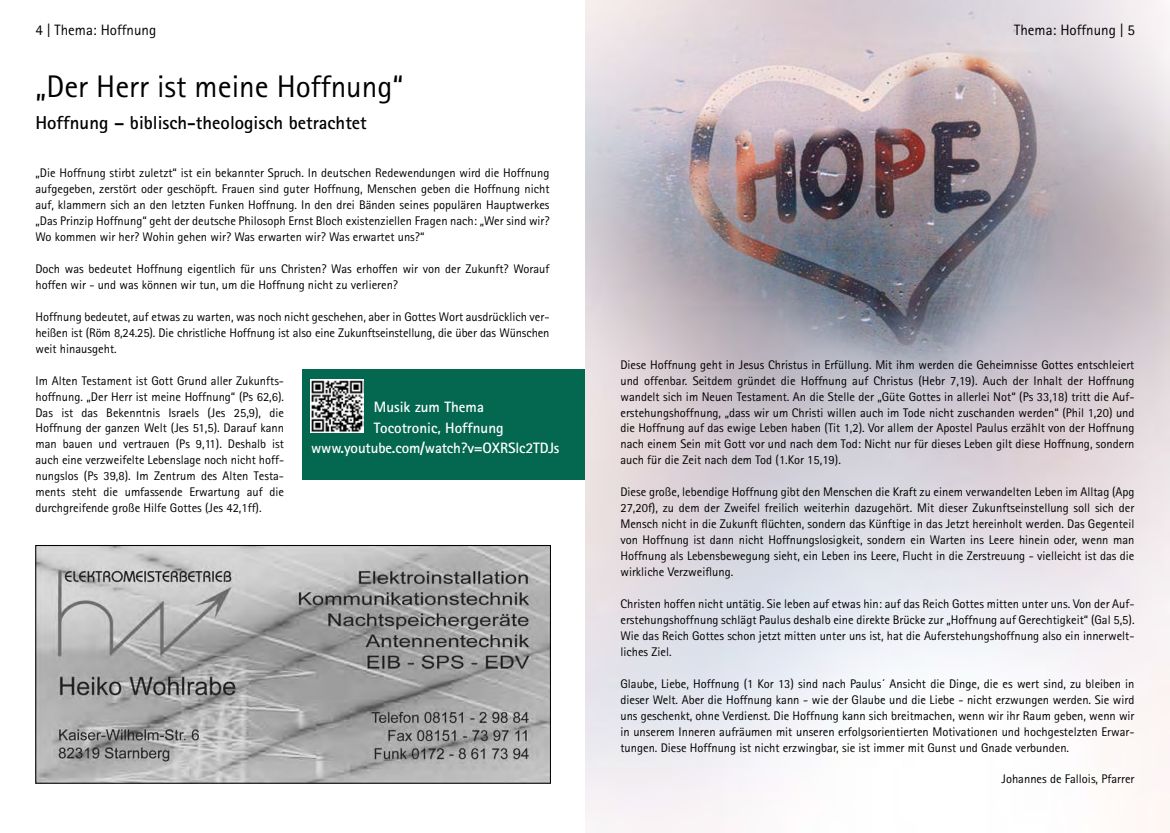
<style>
.page{position:relative;width:1170px;height:833px;background:#fff}
.page>*{position:absolute;margin:0;border:0;box-sizing:border-box;transform-origin:0 0}
.t1{font:31.25px "Rotis Sans Serif Std";color:#000}
.t2{font:700 18.75px "Rotis Sans Serif Std";color:#000}
.t3{font:700 15px "Rotis Sans Serif Std";color:#fff}
.t4{font:15px "Rotis Sans Serif Std";color:#000}
.t5{font:12.5px/16px "Rotis Sans Serif Std";color:#000;text-align:justify}
</style>
<div class="page">
<div style="left:302px;top:369px;width:297px;height:110px;background:#046750"></div>
<img style="left:310px;top:379px;width:53px;height:53px">
<img style="left:585px;top:0;width:584px;height:833px">
<img style="left:37px;top:547px;width:511px;height:234px">
<div style="left:35px;top:545px;width:515px;height:238px;border:1px solid #000"></div>
<p class="t4" style="left:35px;top:22px;width:122px">4 | Thema: Hoffnung</p>
<p class="t4" style="left:1014px;top:22px;width:122px">Thema: Hoffnung | 5</p>
<h1 class="t1" style="left:35px;top:68px;width:369px">„Der Herr ist meine Hoffnung“</h1>
<h2 class="t2" style="left:35px;top:111px;width:333px">Hoffnung – biblisch-theologisch betrachtet</h2>
<p class="t5" style="left:35px;top:165px;width:515px">„Die Hoffnung stirbt zuletzt“ ist ein bekannter Spruch. In deutschen Redewendungen wird die Hoffnung aufgegeben, zerstört oder geschöpft. Frauen sind guter Hoffnung, Menschen geben die Hoffnung nicht auf, klammern sich an den letzten Funken Hoffnung. In den drei Bänden seines populären Hauptwerkes „Das Prinzip Hoffnung“ geht der deutsche Philosoph Ernst Bloch existenziellen Fragen nach: „Wer sind wir?<br>Wo kommen wir her? Wohin gehen wir? Was erwarten wir? Was erwartet uns?“</p>
<p class="t5" style="left:35px;top:261px;width:515px">Doch was bedeutet Hoffnung eigentlich für uns Christen? Was erhoffen wir von der Zukunft? Worauf hoffen wir - und was können wir tun, um die Hoffnung nicht zu verlieren?</p>
<p class="t5" style="left:35px;top:308px;width:515px">Hoffnung bedeutet, auf etwas zu warten, was noch nicht geschehen, aber in Gottes Wort ausdrücklich ver&shy;heißen ist (Röm 8,24.25). Die christliche Hoffnung ist also eine Zukunftseinstellung, die über das Wünschen weit hinausgeht.</p>
<p class="t5" style="left:35px;top:372px;width:250px">Im Alten Testament ist Gott Grund aller Zukunfts&shy;hoffnung. „Der Herr ist meine Hoffnung“ (Ps 62,6).<br>Das ist das Bekenntnis Israels (Jes 25,9), die Hoffnung der ganzen Welt (Jes 51,5). Darauf kann man bauen und vertrauen (Ps 9,11). Deshalb ist auch eine verzweifelte Lebenslage noch nicht hoff&shy;nungslos (Ps 39,8). Im Zentrum des Alten Testa&shy;ments steht die umfassende Erwartung auf die durchgreifende große Hilfe Gottes (Jes 42,1ff).</p>
<p class="t3" style="left:374px;top:397px;width:111px">Musik zum Thema</p>
<p class="t3" style="left:374px;top:418px;width:131px">Tocotronic, Hoffnung</p>
<p class="t3" style="left:311px;top:439px;width:250px">www.youtube.com/watch?v=OXRSlc2TDJs</p>
<p class="t5" style="left:620px;top:356px;width:515px">Diese Hoffnung geht in Jesus Christus in Erfüllung. Mit ihm werden die Geheimnisse Gottes entschleiert und offenbar. Seitdem gründet die Hoffnung auf Christus (Hebr 7,19). Auch der Inhalt der Hoffnung wandelt sich im Neuen Testament. An die Stelle der „Güte Gottes in allerlei Not“ (Ps 33,18) tritt die Auf&shy;erstehungshoffnung, „dass wir um Christi willen auch im Tode nicht zuschanden werden“ (Phil 1,20) und die Hoffnung auf das ewige Leben haben (Tit 1,2). Vor allem der Apostel Paulus erzählt von der Hoffnung nach einem Sein mit Gott vor und nach dem Tod: Nicht nur für dieses Leben gilt diese Hoffnung, sondern auch für die Zeit nach dem Tod (1.Kor 15,19).</p>
<p class="t5" style="left:620px;top:484px;width:515px">Diese große, lebendige Hoffnung gibt den Menschen die Kraft zu einem verwandelten Leben im Alltag (Apg 27,20f), zu dem der Zweifel freilich weiterhin dazugehört. Mit dieser Zukunftseinstellung soll sich der Mensch nicht in die Zukunft flüchten, sondern das Künftige in das Jetzt hereinholt werden. Das Gegenteil von Hoffnung ist dann nicht Hoffnungslosigkeit, sondern ein Warten ins Leere hinein oder, wenn man Hoffnung als Lebensbewegung sieht, ein Leben ins Leere, Flucht in die Zerstreuung - vielleicht ist das die wirkliche Verzweiflung.</p>
<p class="t5" style="left:620px;top:595px;width:515px">Christen hoffen nicht untätig. Sie leben auf etwas hin: auf das Reich Gottes mitten unter uns. Von der Auf&shy;erstehungshoffnung schlägt Paulus deshalb eine direkte Brücke zur „Hoffnung auf Gerechtigkeit“ (Gal 5,5).<br>Wie das Reich Gottes schon jetzt mitten unter uns ist, hat die Auferstehungshoffnung also ein innerwelt&shy;liches Ziel.</p>
<p class="t5" style="left:620px;top:675px;width:515px">Glaube, Liebe, Hoffnung (1 Kor 13) sind nach Paulus´ Ansicht die Dinge, die es wert sind, zu bleiben in dieser Welt. Aber die Hoffnung kann - wie der Glaube und die Liebe - nicht erzwungen werden. Sie wird uns geschenkt, ohne Verdienst. Die Hoffnung kann sich breitmachen, wenn wir ihr Raum geben, wenn wir in unserem Inneren aufräumen mit unseren erfolgsorientierten Motivationen und hochgestelzten Erwar&shy;tungen. Diese Hoffnung ist nicht erzwingbar, sie ist immer mit Gunst und Gnade verbunden.</p>
<p class="t5" style="left:1001px;top:771px;width:134px">Johannes de Fallois, Pfarrer</p>
</div>
